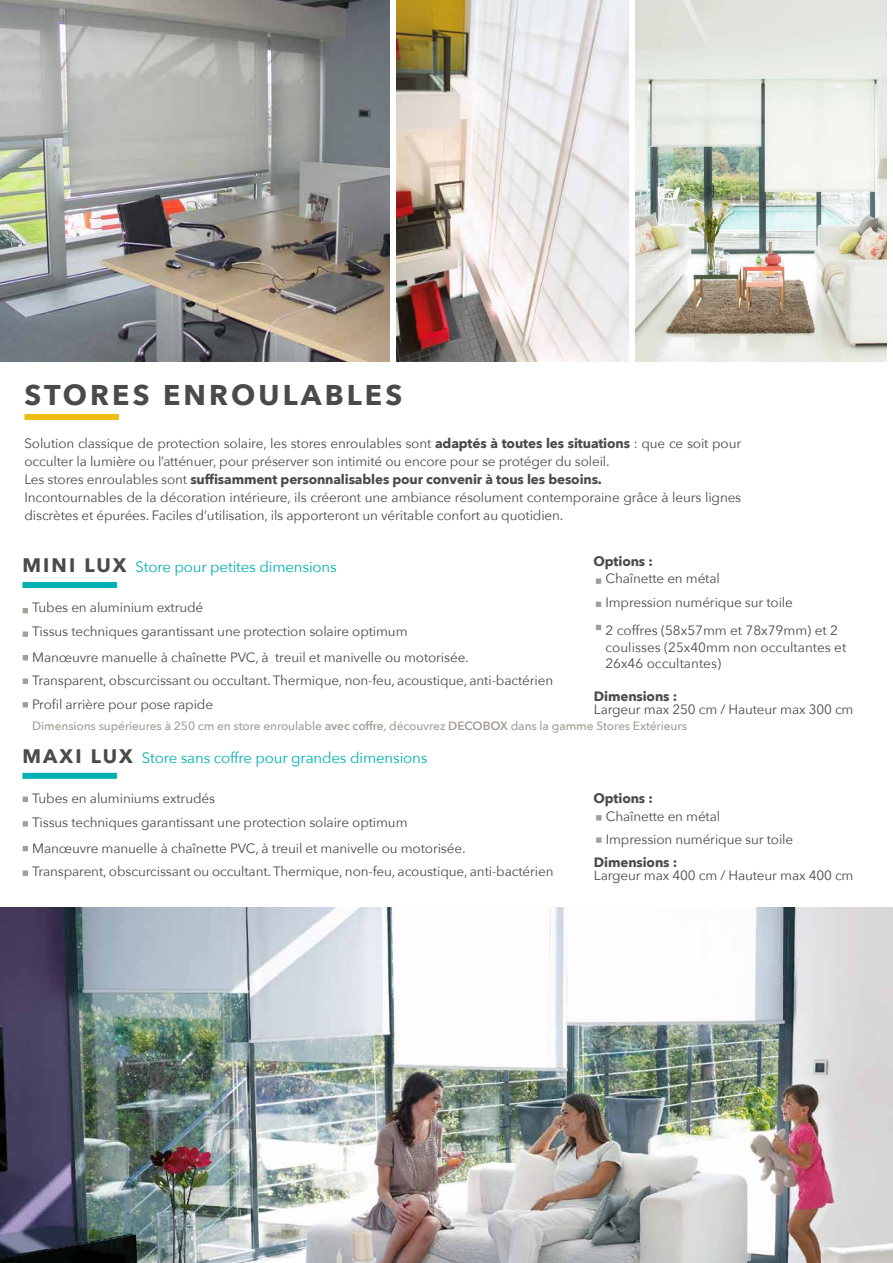
<style>
.page{position:relative;width:893px;height:1263px;background:#fff}
.page>*{position:absolute;margin:0;border:0;box-sizing:border-box;transform-origin:0 0}
.t1{font:700 28.5px "Avenir Next";letter-spacing:.11em;color:#4a4a49}
.t2{font:15px "Avenir Next";letter-spacing:-.01em;color:#00b1b3}
.t3{font:13.5px/23.2px "Avenir Next";letter-spacing:-.01em;color:#4a4a49}
.t4{font:700 13.5px "Avenir Next";letter-spacing:-.01em;color:#4a4a49}
.t5{font:500 12px "Avenir Next";letter-spacing:-.01em;color:#a69e96}
.s1{font-weight:700}
.s2{font-weight:700;font-size:19.5px;color:#4a4a49}
.s3{font-weight:600}
</style>
<div class="page">
<img style="left:0;top:0;width:390px;height:362px">
<img style="left:636px;top:0;width:251px;height:361px">
<img style="left:397px;top:0;width:232px;height:362px">
<div style="left:24px;top:414px;width:95px;height:6px;background:#eebe16"></div>
<div style="left:22px;top:582px;width:95px;height:6px;background:#00b1b3"></div>
<svg style="left:23px;top:608px;width:5px;height:5px"></svg>
<svg style="left:23px;top:631px;width:5px;height:6px"></svg>
<svg style="left:23px;top:655px;width:5px;height:5px"></svg>
<svg style="left:23px;top:678px;width:5px;height:6px"></svg>
<img style="left:0;top:908px;width:893px;height:355px">
<div style="left:22px;top:773px;width:95px;height:6px;background:#00b1b3"></div>
<svg style="left:23px;top:797px;width:5px;height:5px"></svg>
<svg style="left:23px;top:821px;width:5px;height:6px"></svg>
<svg style="left:23px;top:846px;width:5px;height:5px"></svg>
<svg style="left:23px;top:870px;width:5px;height:6px"></svg>
<svg style="left:596px;top:815px;width:6px;height:5px"></svg>
<svg style="left:596px;top:578px;width:5px;height:6px"></svg>
<svg style="left:596px;top:602px;width:5px;height:5px"></svg>
<svg style="left:596px;top:625px;width:5px;height:5px"></svg>
<svg style="left:596px;top:837px;width:6px;height:6px"></svg>
<svg style="left:23px;top:702px;width:5px;height:5px"></svg>
<h1 class="t1" style="left:24px;top:370px;width:379px">STORES ENROULABLES</h1>
<p class="t3" style="left:24px;top:433px;width:718px;line-height:18px">Solution classique de protection solaire, les stores enroulables sont <span class="s1">adaptés à toutes les situations</span> : que ce soit pour occulter la lumière ou l’atténuer, pour préserver son intimité ou encore pour se protéger du soleil.<br>Les stores enroulables sont <span class="s1">suffisamment personnalisables pour convenir à tous les besoins.<br></span>Incontournables de la décoration intérieure, ils créeront une ambiance résolument contemporaine grâce à leurs lignes discrètes et épurées. Faciles d’utilisation, ils apporteront un véritable confort au quotidien.</p>
<p class="t2" style="left:22px;top:554px;width:316px"><span class="s2">MINI LUX</span> Store pour petites dimensions</p>
<p class="t3" style="left:32px;top:595px;width:377px">Tubes en aluminium extrudé<br>Tissus techniques garantissant une protection solaire optimum</p>
<p class="t3" style="left:32px;top:645px;width:522px">Manœuvre manuelle à chaînette PVC, à treuil et manivelle ou motorisée.<br>Transparent, obscurcissant ou occultant. Thermique, non-feu, acoustique, anti-bactérien<br>Profil arrière pour pose rapide</p>
<p class="t4" style="left:594px;top:550px;width:61px">Options :</p>
<p class="t3" style="left:605px;top:566px;width:189px">Chaînette en métal<br>Impression numérique sur toile</p>
<p class="t3" style="left:605px;top:622px;width:242px;line-height:16.2px">2 coffres (58x57mm et 78x79mm) et 2 coulisses (25x40mm non occultantes et<br>26x46 occultantes)</p>
<p class="t4" style="left:594px;top:685px;width:85px">Dimensions :</p>
<p class="t3" style="left:594px;top:697px;width:261px">Largeur max 250 cm / Hauteur max 300 cm</p>
<p class="t5" style="left:32px;top:716px;width:656px">Dimensions supérieures à 250 cm en store enroulable <span class="s3">avec coffre</span>, découvrez <span class="s3">DECOBOX</span> dans la gamme Stores Extérieurs</p>
<p class="t2" style="left:22px;top:745px;width:407px"><span class="s2">MAXI LUX</span> Store sans coffre pour grandes dimensions</p>
<p class="t3" style="left:32px;top:786px;width:377px">Tubes en aluminiums extrudés<br>Tissus techniques garantissant une protection solaire optimum</p>
<p class="t3" style="left:32px;top:836px;width:523px">Manœuvre manuelle à chaînette PVC, à treuil et manivelle ou motorisée.<br>Transparent, obscurcissant ou occultant. Thermique, non-feu, acoustique, anti-bactérien</p>
<p class="t4" style="left:594px;top:787px;width:61px">Options :</p>
<p class="t3" style="left:606px;top:804px;width:189px">Chaînette en métal<br>Impression numérique sur toile</p>
<p class="t4" style="left:594px;top:851px;width:85px">Dimensions :</p>
<p class="t3" style="left:594px;top:863px;width:261px">Largeur max 400 cm / Hauteur max 400 cm</p>
</div>
